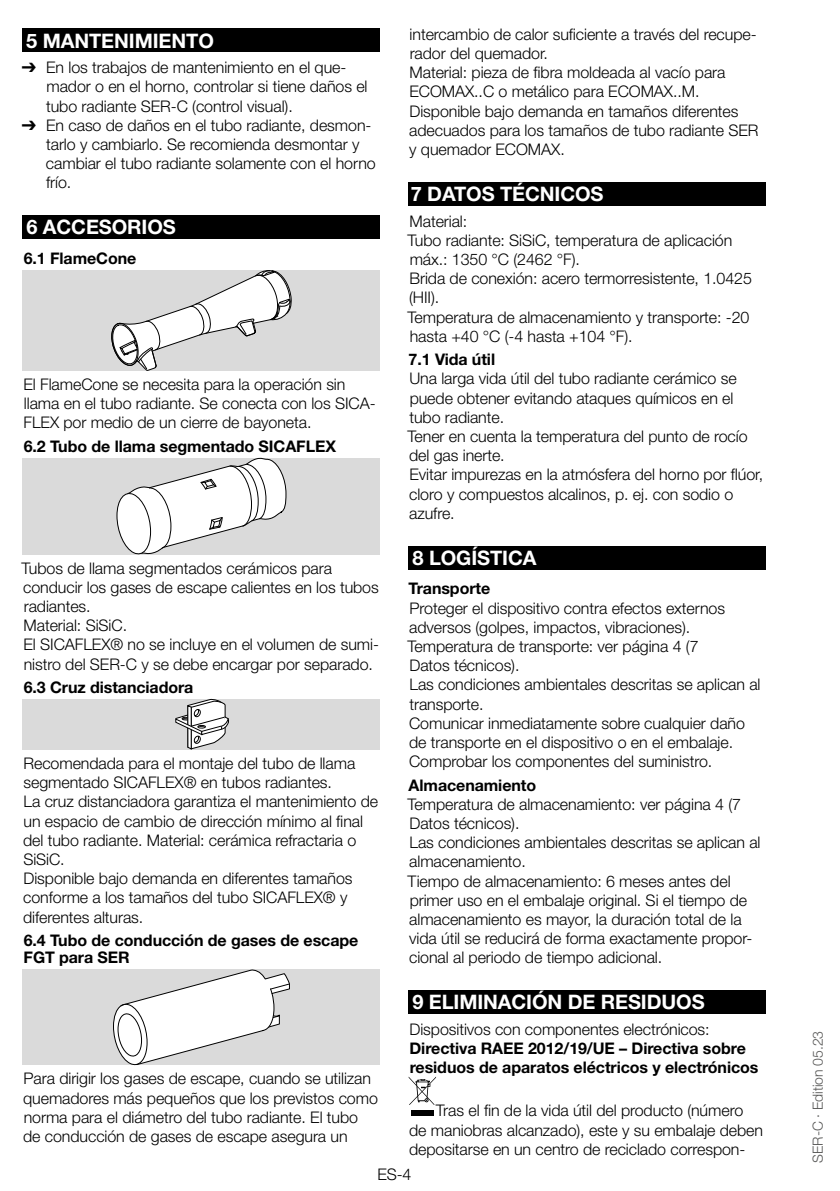
<style>
.page{position:relative;width:840px;height:1191px;background:#fff}
.page>*{position:absolute;margin:0;border:0;box-sizing:border-box;transform-origin:0 0}
.t1{font:700 20px "Helvetica Neue LT Pro";letter-spacing:-.005em;color:#fff}
.t2{font:300 16px/19.2px "Helvetica Neue LT Pro";letter-spacing:-.005em;color:#000}
.t3{font:700 16px/17.6px "Helvetica Neue LT Pro";letter-spacing:-.005em;color:#000}
.t4{font:300 14px "Helvetica Neue LT Pro";letter-spacing:-.005em;color:#575756}
.s1{font-family:"Arial Unicode MS";font-weight:400}
</style>
<div class="page">
<div style="left:23px;top:28px;width:357px;height:24px;background:#000"></div>
<div style="left:23px;top:215px;width:357px;height:24px;background:#000"></div>
<div style="left:23px;top:270px;width:357px;height:101px;background:#dadada"></div>
<svg style="left:111px;top:270px;width:180px;height:101px"></svg>
<div style="left:23px;top:458px;width:357px;height:96px;background:#dadada"></div>
<svg style="left:116px;top:458px;width:170px;height:96px"></svg>
<div style="left:23px;top:699px;width:357px;height:50px;background:#dadada"></div>
<svg style="left:174px;top:699px;width:55px;height:50px"></svg>
<div style="left:23px;top:969px;width:357px;height:96px;background:#dadada"></div>
<svg style="left:113px;top:969px;width:177px;height:96px"></svg>
<div style="left:408px;top:182px;width:357px;height:24px;background:#000"></div>
<div style="left:408px;top:545px;width:357px;height:24px;background:#000"></div>
<div style="left:408px;top:990px;width:357px;height:24px;background:#000"></div>
<div style="left:410px;top:1110px;width:23px;height:6px;background:#000"></div>
<svg style="left:408px;top:1076px;width:28px;height:29px"></svg>
<p class="t1" style="left:26px;top:28px;width:189px">5 MANTENI MIENTO</p>
<p class="t2" style="left:46px;top:58px;width:323px;text-indent:-24px"><span class="s1">➔</span> En los trabajos de mantenimiento en el que&shy;mador o en el horno, controlar si tiene daños el tubo radiante SER-C (control visual).</p>
<p class="t2" style="left:46px;top:115px;width:331px;text-indent:-24px"><span class="s1">➔</span> En caso de daños en el tubo radiante, desmon&shy;tarlo y cambiarlo. Se recomienda desmontar y cambiar el tubo radiante solamente con el horno frío.</p>
<p class="t1" style="left:26px;top:215px;width:45px">6 ACCE</p>
<p class="t1" style="left:99px;top:215px;width:78px">SORIOS</p>
<p class="t3" style="left:24px;top:249px;width:114px">6.1 FlameCone</p>
<p class="t2" style="left:24px;top:374px;width:353px">El FlameCone se necesita para la operación sin llama en el tubo radiante. Se conecta con los SICA-<br>FLEX por medio de un cierre de bayoneta.</p>
<p class="t3" style="left:24px;top:437px;width:314px">6.2 Tubo de llama segmentado SICAFLEX</p>
<p class="t2" style="left:22px;top:558px;width:359px">Tubos de llama segmentados cerámicos para conducir los gases de escape calientes en los tubos radiantes.<br>Material: SiSiC.<br>El SICAFLEX® no se incluye en el volumen de sumi&shy;nistro del SER-C y se debe encargar por separado.</p>
<p class="t3" style="left:24px;top:678px;width:171px">6.3 Cruz distanciadora</p>
<p class="t2" style="left:23px;top:753px;width:356px">Recomendada para el montaje del tubo de llama segmentado SICAFLEX® en tubos radiantes.<br>La cruz distanciadora garantiza el mantenimiento de un espacio de cambio de dirección mínimo al final del tubo radiante. Material: cerámica refractaria o SiSiC.<br>Disponible bajo demanda en diferentes tamaños conforme a los tamaños del tubo SICAFLEX® y diferentes alturas.</p>
<p class="t3" style="left:24px;top:931px;width:336px">6.4 Tubo de conducción de gases de escape<br>FGT para SER</p>
<p class="t2" style="left:23px;top:1068px;width:356px">Para dirigir los gases de escape, cuando se utilizan quemadores más pequeños que los previstos como norma para el diámetro del tubo radiante. El tubo de conducción de gases de escape asegura un</p>
<p class="t2" style="left:409px;top:24px;width:351px">intercambio de calor suficiente a través del recupe&shy;rador del quemador.<br>Material: pieza de fibra moldeada al vacío para ECOMAX..C o metálico para ECOMAX..M.<br>Disponible bajo demanda en tamaños diferentes adecuados para los tamaños de tubo radiante SER y quemador ECOMAX.</p>
<p class="t1" style="left:410px;top:181px;width:128px">7 DATOS TÉCNIC</p>
<p class="t1" style="left:575px;top:181px;width:30px">OS</p>
<p class="t2" style="left:407px;top:211px;width:346px">Material:<br>Tubo radiante: SiSiC, temperatura de aplicación máx.: 1350 °C (2462 °F).<br>Brida de conexión: acero termorresistente, 1.0425 (HII).<br>Temperatura de almacenamiento y transporte: -20 hasta +40 °C (-4 hasta +104 °F).</p>
<p class="t3" style="left:408px;top:350px;width:88px">7.1 Vida útil</p>
<p class="t2" style="left:407px;top:369px;width:357px">Una larga vida útil del tubo radiante cerámico se puede obtener evitando ataques químicos en el tubo radiante.<br>Tener en cuenta la temperatura del punto de rocío del gas inerte.<br>Evitar impurezas en la atmósfera del horno por flúor, cloro y compuestos alcalinos, p. ej. con sodio o azufre.</p>
<p class="t1" style="left:412px;top:545px;width:125px">8 LOGÍSTICA</p>
<p class="t3" style="left:408px;top:579px;width:83px">Transporte</p>
<p class="t2" style="left:407px;top:598px;width:354px">Proteger el dispositivo contra efectos externos adversos (golpes, impactos, vibraciones).<br>Temperatura de transporte: ver página 4 (7<br>Datos técnicos).<br>Las condiciones ambientales descritas se aplican al transporte.<br>Comunicar inmediatamente sobre cualquier daño de transporte en el dispositivo o en el embalaje.<br>Comprobar los componentes del suministro.</p>
<p class="t3" style="left:408px;top:775px;width:129px">Almacenamiento</p>
<p class="t2" style="left:407px;top:794px;width:354px">Temperatura de almacenamiento: ver página 4 (7<br>Datos técnicos).<br>Las condiciones ambientales descritas se aplican al almacenamiento.<br>Tiempo de almacenamiento: 6 meses antes del primer uso en el embalaje original. Si el tiempo de almacenamiento es mayor, la duración total de la vida útil se reducirá de forma exactamente propor&shy;cional al periodo de tiempo adicional.</p>
<p class="t1" style="left:412px;top:990px;width:294px">9 ELIMINACIÓN DE RESIDUOS</p>
<p class="t2" style="left:409px;top:1019px;width:301px">Dispositivos con componentes electrónicos:</p>
<p class="t3" style="left:409px;top:1038px;width:350px;line-height:19.2px">Directiva RAEE 2012/19/UE – Directiva sobre residuos de aparatos eléctricos y electrónicos</p>
<p class="t2" style="left:409px;top:1100px;width:355px;text-indent:27px">Tras el fin de la vida útil del producto (número de maniobras alcanzado), este y su embalaje deben depositarse en un centro de reciclado correspon-</p>
<p class="t2" style="left:377px;top:1164px;width:36px">ES-4</p>
<p class="t4" style="left:809px;top:1162px;width:133px;rotate:-90deg">SER-C · Edition 05.23</p>
</div>
